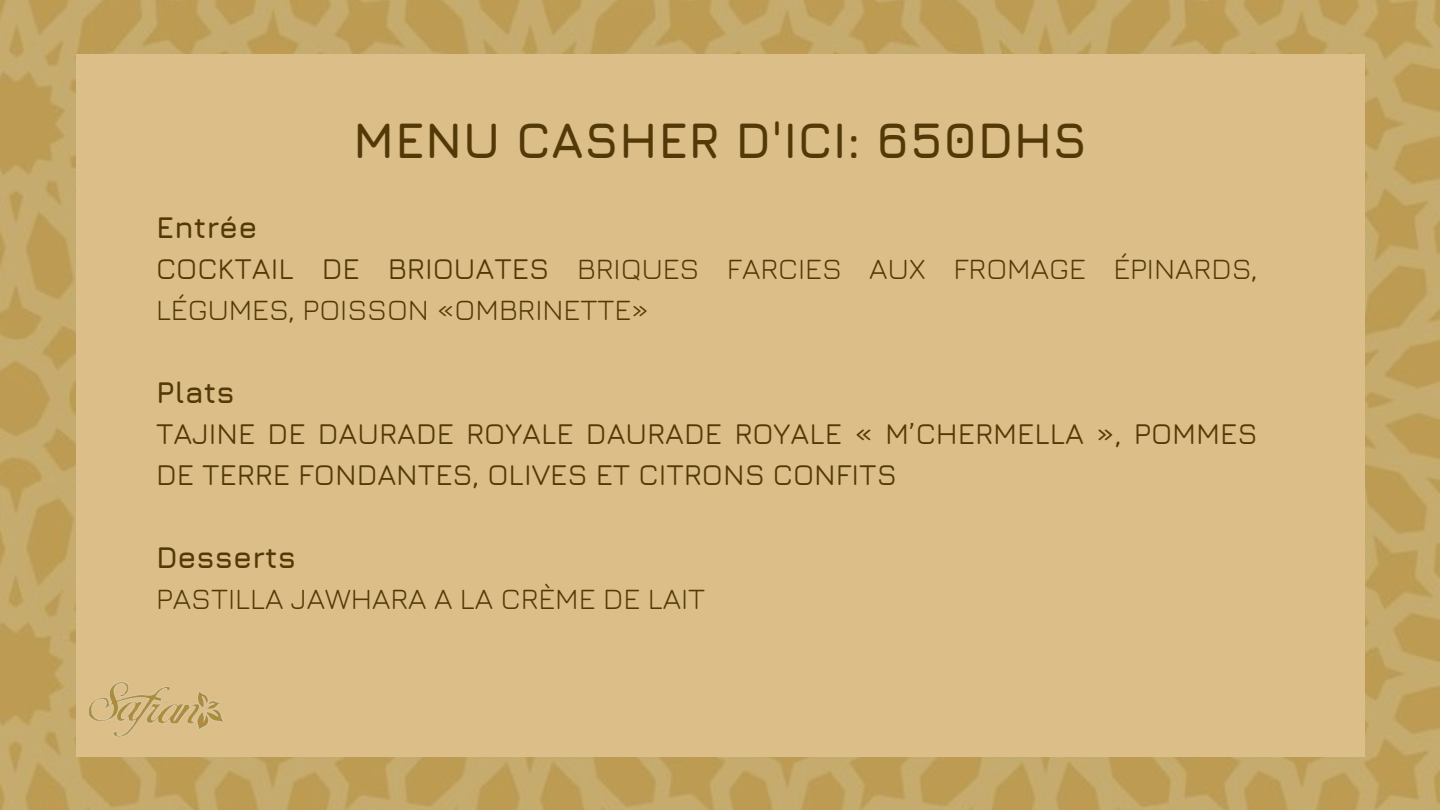
<style>
.page{position:relative;width:1440px;height:810px;background:#fff}
.page>*{position:absolute;margin:0;border:0;box-sizing:border-box;transform-origin:0 0}
.t1{font:700 50px "Jura";color:#523907}
.t2{font:30px/41.2px "Jura";color:#523907}
.t3{font:500 30px/41.2px "Jura";color:#523907}
.t4{font:700 30px "Jura";color:#523907}
.s1{font-weight:700}
.s2{font-weight:500}
</style>
<div class="page">
<img style="left:0;top:0;width:1440px;height:810px">
<div style="left:76px;top:54px;width:1288px;height:702px;background:#dcbe89"></div>
<img style="left:0;top:657px;width:312px;height:153px">
<h1 class="t1" style="left:353px;top:110px;width:736px">MENU CASHER D'ICI: 650DHS</h1>
<p class="t2" style="left:156px;top:206px;width:1103px"><span class="s1">Entrée<br></span><span class="s2">COCKTAIL DE BRIOUATES</span> BRIQUES FARCIES AUX FROMAGE ÉPINARDS,<br>LÉGUMES, POISSON «OMBRINETTE»</p>
<p class="t4" style="left:156px;top:374px;width:80px">Plats</p>
<p class="t3" style="left:156px;top:412px;width:1103px">TAJINE DE DAURADE ROYALE DAURADE ROYALE « M’CHERMELLA », POMMES<br>DE TERRE FONDANTES, OLIVES ET CITRONS CONFITS</p>
<p class="t4" style="left:156px;top:539px;width:142px">Desserts</p>
<p class="t2" style="left:156px;top:577px;width:551px">PASTILLA JAWHARA A LA CRÈME DE LAIT</p>
</div>
